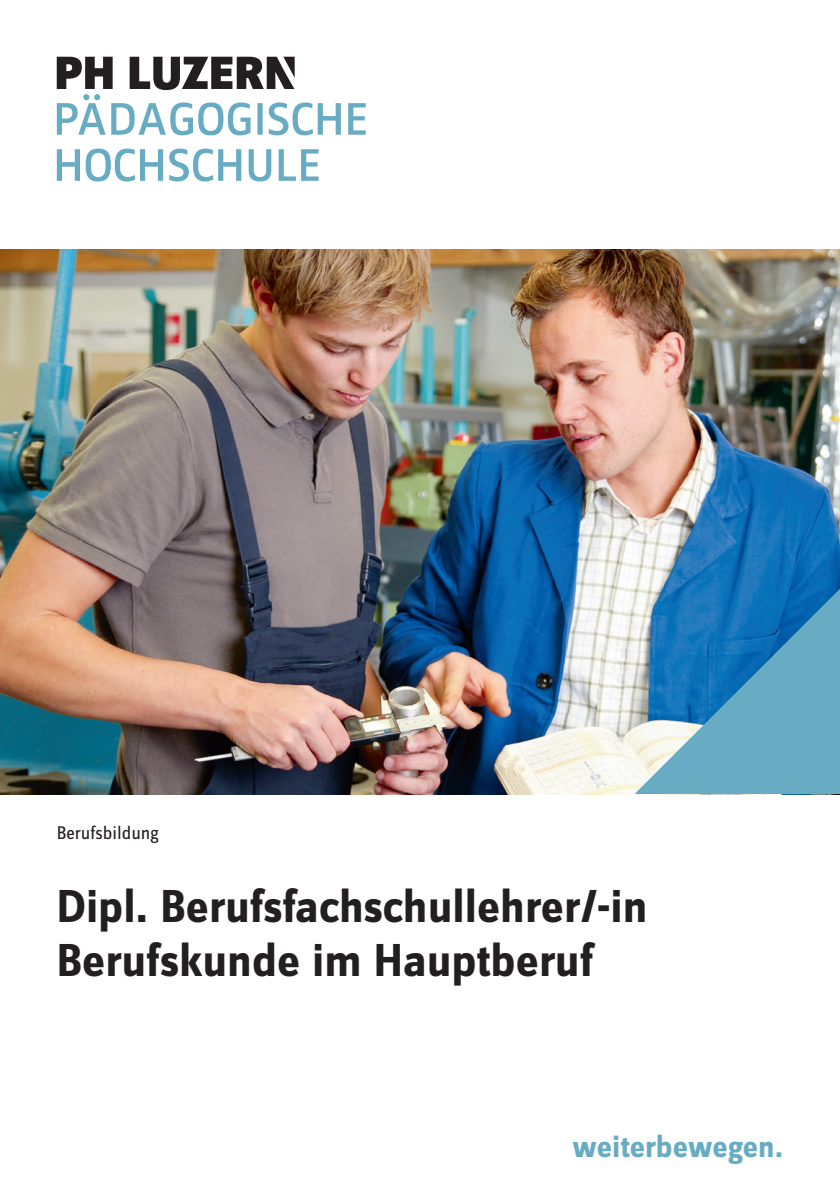
<style>
.page{position:relative;width:840px;height:1191px;background:#fff}
.page>*{position:absolute;margin:0;border:0;box-sizing:border-box;transform-origin:0 0}
.t1{font:700 48px/54px "Zine Sans Dis OT";color:#231f20}
.t2{font:700 32px "Zine Sans Dis OT";color:#68acc3}
.t3{font:19px "Zine Sans Dis OT";color:#231f20}
</style>
<div class="page">
<img style="left:0;top:249px;width:839px;height:545px">
<svg style="left:57px;top:149px;width:23px;height:32px"></svg>
<svg style="left:86px;top:149px;width:77px;height:32px"></svg>
<svg style="left:169px;top:149px;width:72px;height:32px"></svg>
<svg style="left:248px;top:149px;width:23px;height:32px"></svg>
<svg style="left:278px;top:149px;width:40px;height:32px"></svg>
<svg style="left:57px;top:57px;width:308px;height:78px"></svg>
<svg style="left:634px;top:588px;width:205px;height:206px;background:#559cc1"></svg>
<p class="t3" style="left:57px;top:824px;width:103px">Berufsbildung</p>
<p class="t1" style="left:57px;top:881px;width:592px">Dipl. Berufsfachschullehrer/-in<br>Berufskunde im Hauptberuf</p>
<p class="t2" style="left:572px;top:1130px;width:212px">weiterbewegen.</p>
</div>
